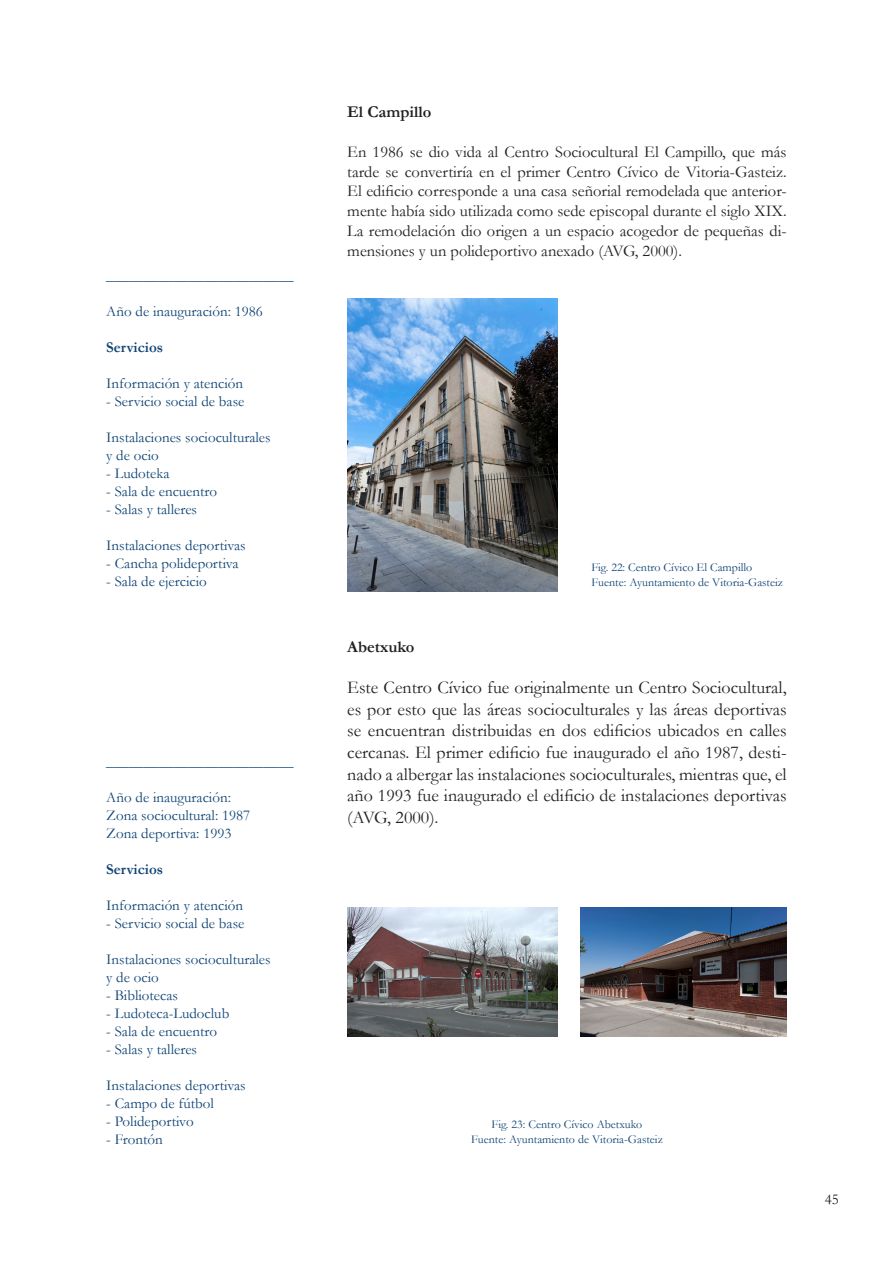
<style>
.page{position:relative;width:893px;height:1263px;background:#fff}
.page>*{position:absolute;margin:0;border:0;box-sizing:border-box;transform-origin:0 0}
.t1{font:18px/21.6px "Garamond";color:#231f20;text-align:justify}
.t2{font:16.5px/19.8px "Garamond";color:#231f20;text-align:justify}
.t3{font:700 16.5px "Garamond";color:#231f20}
.t4{font:15px "Garamond";color:#0f4475}
.t5{font:700 15px "Garamond";color:#0f4475}
.t6{font:15px "Garamond";color:#231f20}
.t7{font:12px "Garamond";color:#0f4475}
</style>
<div class="page">
<img style="left:347px;top:299px;width:210px;height:292px">
<img style="left:347px;top:907px;width:210px;height:129px">
<img style="left:580px;top:907px;width:207px;height:129px">
<p class="t4" style="left:106px;top:265px;width:189px">_________________________</p>
<p class="t4" style="left:106px;top:301px;width:158px">Año de inauguración: 1986</p>
<p class="t5" style="left:106px;top:337px;width:58px">Servicios</p>
<p class="t4" style="left:106px;top:373px;width:138px">Información y atención</p>
<p class="t4" style="left:106px;top:391px;width:140px">- Servicio social de base</p>
<p class="t4" style="left:106px;top:427px;width:166px">Instalaciones socioculturales</p>
<p class="t4" style="left:106px;top:445px;width:54px">y de ocio</p>
<p class="t4" style="left:106px;top:463px;width:65px">- Ludoteka</p>
<p class="t4" style="left:106px;top:481px;width:112px">- Sala de encuentro</p>
<p class="t4" style="left:106px;top:499px;width:92px">- Salas y talleres</p>
<p class="t4" style="left:106px;top:535px;width:141px">Instalaciones deportivas</p>
<p class="t4" style="left:106px;top:553px;width:134px">- Cancha polideportiva</p>
<p class="t4" style="left:106px;top:571px;width:102px">- Sala de ejercicio</p>
<p class="t4" style="left:106px;top:751px;width:189px">_________________________</p>
<p class="t4" style="left:106px;top:787px;width:126px">Año de inauguración:</p>
<p class="t4" style="left:106px;top:805px;width:145px">Zona sociocultural: 1987</p>
<p class="t4" style="left:106px;top:823px;width:127px">Zona deportiva: 1993</p>
<p class="t5" style="left:106px;top:859px;width:58px">Servicios</p>
<p class="t4" style="left:106px;top:895px;width:138px">Información y atención</p>
<p class="t4" style="left:106px;top:913px;width:140px">- Servicio social de base</p>
<p class="t4" style="left:106px;top:949px;width:166px">Instalaciones socioculturales</p>
<p class="t4" style="left:106px;top:967px;width:54px">y de ocio</p>
<p class="t4" style="left:106px;top:985px;width:73px">- Bibliotecas</p>
<p class="t4" style="left:106px;top:1003px;width:125px">- Ludoteca-Ludoclub</p>
<p class="t4" style="left:106px;top:1021px;width:112px">- Sala de encuentro</p>
<p class="t4" style="left:106px;top:1039px;width:92px">- Salas y talleres</p>
<p class="t4" style="left:106px;top:1075px;width:141px">Instalaciones deportivas</p>
<p class="t4" style="left:106px;top:1093px;width:109px">- Campo de fútbol</p>
<p class="t4" style="left:106px;top:1111px;width:89px">- Polideportivo</p>
<p class="t4" style="left:106px;top:1129px;width:58px">- Frontón</p>
<p class="t3" style="left:347px;top:101px;width:86px">El Campillo</p>
<p class="t2" style="left:347px;top:141px;width:441px">En 1986 se dio vida al Centro Sociocultural El Campillo, que más tarde se convertiría en el primer Centro Cívico de Vitoria-Gasteiz.<br>El edificio corresponde a una casa señorial remodelada que anterior&shy;mente había sido utilizada como sede episcopal durante el siglo XIX.<br>La remodelación dio origen a un espacio acogedor de pequeñas di&shy;mensiones y un polideportivo anexado (AVG, 2000).</p>
<p class="t7" style="left:591px;top:560px;width:162px">Fig. 22: Centro Cívico El Campillo</p>
<p class="t7" style="left:591px;top:574px;width:193px">Fuente: Ayuntamiento de Vitoria-Gasteiz</p>
<p class="t3" style="left:347px;top:635px;width:69px">Abetxuko</p>
<p class="t1" style="left:347px;top:676px;width:441px">Este Centro Cívico fue originalmente un Centro Sociocultural, es por esto que las áreas socioculturales y las áreas deportivas se encuentran distribuidas en dos edificios ubicados en calles cercanas. El primer edificio fue inaugurado el año 1987, desti&shy;nado a albergar las instalaciones socioculturales, mientras que, el año 1993 fue inaugurado el edificio de instalaciones deportivas (AVG, 2000).</p>
<p class="t7" style="left:492px;top:1116px;width:152px">Fig. 23: Centro Cívico Abetxuko</p>
<p class="t7" style="left:471px;top:1131px;width:193px">Fuente: Ayuntamiento de Vitoria-Gasteiz</p>
<p class="t6" style="left:825px;top:1189px;width:16px">45</p>
</div>
